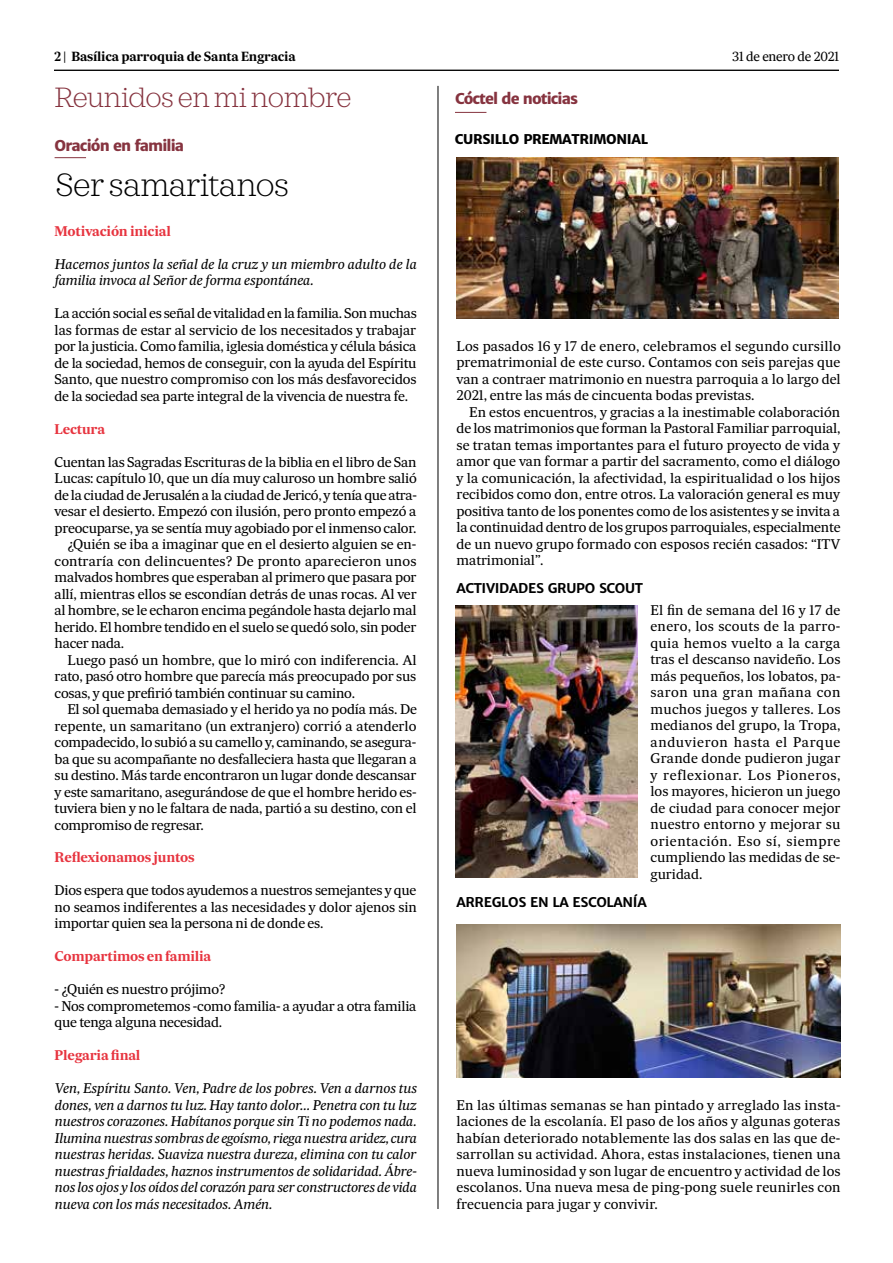
<style>
.page{position:relative;width:893px;height:1263px;background:#fff}
.page>*{position:absolute;margin:0;border:0;box-sizing:border-box;transform-origin:0 0}
.t1{font:200 33px "Sagona";letter-spacing:-.025em;color:#000}
.t2{font:200 28.5px "Sagona";letter-spacing:-.025em;color:#86333f}
.t3{font:800 15px "Merriweather Sans";letter-spacing:-.06em;color:#86333f}
.t4{font:13.5px/16.5px "Sueca Tx";letter-spacing:-.02em;color:#000;text-align:justify}
.t5{font:italic 13.5px/16.5px "Sueca Tx";letter-spacing:-.02em;color:#000}
.t6{font:13.5px "Sueca Tx";color:#000}
.t7{font:700 13.5px "Sueca Tx";letter-spacing:-.02em;color:#e7343f}
.t8{font:13.5px "Sueca Tx";letter-spacing:.01em;color:#000}
.t9{font:700 13.5px "Merriweather Sans";letter-spacing:-.025em;color:#000}
.t10{font:800 13.5px "Merriweather Sans";letter-spacing:-.025em;color:#000}
.t11{font:700 12.75px "Sueca Tx";letter-spacing:-.02em;color:#000}
.t12{font:12.75px "Sueca Tx";letter-spacing:-.02em;color:#000}
</style>
<div class="page">
<hr style="left:438px;top:86px;width:1px;height:1123px;background:#000">
<hr style="left:55px;top:157px;width:31px;height:1px;background:#86333f">
<hr style="left:54px;top:70px;width:785px;height:1px;background:#000">
<img style="left:456px;top:158px;width:383px;height:160px">
<hr style="left:455px;top:112px;width:31px;height:1px;background:#86333f">
<img style="left:456px;top:606px;width:182px;height:271px">
<img style="left:456px;top:924px;width:384px;height:153px">
<p class="t11" style="left:54px;top:49px;width:243px">2 | Basílica parroquia de Santa Engracia</p>
<p class="t12" style="left:732px;top:49px;width:108px">31 de enero de 2021</p>
<p class="t3" style="left:455px;top:89px;width:125px">Cóctel de noticias</p>
<h2 class="t2" style="left:55px;top:80px;width:299px">Reunidos en mi nombre</h2>
<p class="t3" style="left:55px;top:136px;width:131px">Oración en familia</p>
<p class="t10" style="left:455px;top:130px;width:195px">CURSILLO PREMATRIMONIAL</p>
<h1 class="t1" style="left:55px;top:165px;width:236px">Ser samaritanos</h1>
<p class="t7" style="left:55px;top:222px;width:118px">Motivación inicial</p>
<p class="t5" style="left:55px;top:255px;width:364px">Hacemos juntos la señal de la cruz y un miembro adulto de la familia invoca al Señor de forma espontánea.</p>
<p class="t4" style="left:55px;top:305px;width:364px">La acción social es señal de vitalidad en la familia. Son muchas las formas de estar al servicio de los necesitados y trabajar por la justicia. Como familia, iglesia doméstica y célula básica de la sociedad, hemos de conseguir, con la ayuda del Espíritu Santo, que nuestro compromiso con los más desfavorecidos de la sociedad sea parte integral de la vivencia de nuestra fe.</p>
<p class="t7" style="left:55px;top:420px;width:52px">Lectura</p>
<p class="t4" style="left:55px;top:453px;width:363px">Cuentan las Sagradas Escrituras de la biblia en el libro de San</p>
<p class="t4" style="left:55px;top:470px;width:364px">Lucas: capítulo 10, que un día muy caluroso un hombre salió</p>
<p class="t4" style="left:55px;top:486px;width:364px">de la ciudad de Jerusalén a la ciudad de Jericó, y tenía que atra-</p>
<p class="t4" style="left:55px;top:503px;width:363px">vesar el desierto. Empezó con ilusión, pero pronto empezó a</p>
<p class="t4" style="left:55px;top:519px;width:363px">preocuparse, ya se sentía muy agobiado por el inmenso calor.</p>
<p class="t4" style="left:67px;top:536px;width:351px">¿Quién se iba a imaginar que en el desierto alguien se en-</p>
<p class="t8" style="left:55px;top:552px;width:363px">contraría con delincuentes? De pronto aparecieron unos</p>
<p class="t4" style="left:55px;top:569px;width:363px">malvados hombres que esperaban al primero que pasara por</p>
<p class="t4" style="left:55px;top:585px;width:364px">allí, mientras ellos se escondían detrás de unas rocas. Al ver</p>
<p class="t4" style="left:55px;top:602px;width:363px">al hombre, se le echaron encima pegándole hasta dejarlo mal</p>
<p class="t4" style="left:55px;top:618px;width:363px">herido. El hombre tendido en el suelo se quedó solo, sin poder</p>
<p class="t4" style="left:55px;top:635px;width:71px">hacer nada.</p>
<p class="t6" style="left:67px;top:651px;width:351px">Luego pasó un hombre, que lo miró con indiferencia. Al</p>
<p class="t4" style="left:55px;top:668px;width:363px">rato, pasó otro hombre que parecía más preocupado por sus</p>
<p class="t4" style="left:55px;top:684px;width:302px">cosas, y que prefirió también continuar su camino.</p>
<p class="t4" style="left:67px;top:701px;width:351px">El sol quemaba demasiado y el herido ya no podía más. De</p>
<p class="t6" style="left:55px;top:717px;width:363px">repente, un samaritano (un extranjero) corrió a atenderlo</p>
<p class="t4" style="left:55px;top:734px;width:363px">compadecido, lo subió a su camello y, caminando, se asegura-</p>
<p class="t4" style="left:55px;top:750px;width:364px">ba que su acompañante no desfalleciera hasta que llegaran a</p>
<p class="t4" style="left:55px;top:767px;width:363px">su destino. Más tarde encontraron un lugar donde descansar</p>
<p class="t4" style="left:55px;top:783px;width:363px">y este samaritano, asegurándose de que el hombre herido es-</p>
<p class="t4" style="left:55px;top:800px;width:363px">tuviera bien y no le faltara de nada, partió a su destino, con el</p>
<p class="t4" style="left:55px;top:816px;width:151px">compromiso de regresar.</p>
<p class="t7" style="left:55px;top:849px;width:142px">Reflexionamos juntos</p>
<p class="t4" style="left:55px;top:882px;width:364px">Dios espera que todos ayudemos a nuestros semejantes y que no seamos indiferentes a las necesidades y dolor ajenos sin importar quien sea la persona ni de donde es.</p>
<p class="t7" style="left:55px;top:948px;width:158px">Compartimos en familia</p>
<p class="t4" style="left:55px;top:981px;width:172px">- ¿Quién es nuestro prójimo?</p>
<p class="t4" style="left:55px;top:998px;width:363px">- Nos comprometemos -como familia- a ayudar a otra familia que tenga alguna necesidad.</p>
<p class="t7" style="left:55px;top:1047px;width:87px">Plegaria final</p>
<p class="t5" style="left:55px;top:1080px;width:364px;text-align:justify">Ven, Espíritu Santo. Ven, Padre de los pobres. Ven a darnos tus dones, ven a darnos tu luz. Hay tanto dolor… Penetra con tu luz nuestros corazones. Habítanos porque sin Ti no podemos nada.<br>Ilumina nuestras sombras de egoísmo, riega nuestra aridez, cura nuestras heridas. Suaviza nuestra dureza, elimina con tu calor nuestras frialdades, haznos instrumentos de solidaridad. Ábre&shy;nos los ojos y los oídos del corazón para ser constructores de vida nueva con los más necesitados. Amén.</p>
<p class="t4" style="left:456px;top:338px;width:386px">Los pasados 16 y 17 de enero, celebramos el segundo cursillo prematrimonial de este curso. Contamos con seis parejas que van a contraer matrimonio en nuestra parroquia a lo largo del 2021, entre las más de cincuenta bodas previstas.</p>
<p class="t4" style="left:456px;top:404px;width:386px;text-indent:13px">En estos encuentros, y gracias a la inestimable colaboración de los matrimonios que forman la Pastoral Familiar parroquial, se tratan temas importantes para el futuro proyecto de vida y amor que van formar a partir del sacramento, como el diálogo y la comunicación, la afectividad, la espiritualidad o los hijos recibidos como don, entre otros. La valoración general es muy positiva tanto de los ponentes como de los asistentes y se invita a la continuidad dentro de los grupos parroquiales, especialmente de un nuevo grupo formado con esposos recién casados: “ITV matrimonial”.</p>
<p class="t9" style="left:456px;top:580px;width:188px">ACTIVIDADES GRUPO SCOUT</p>
<p class="t4" style="left:650px;top:602px;width:192px">El fin de semana del 16 y 17 de enero, los scouts de la parro&shy;quia hemos vuelto a la carga tras el descanso navideño. Los más pequeños, los lobatos, pa&shy;saron una gran mañana con muchos juegos y talleres. Los medianos del grupo, la Tropa, anduvieron hasta el Parque Grande donde pudieron jugar y reflexionar. Los Pioneros, los mayores, hicieron un juego de ciudad para conocer mejor nuestro entorno y mejorar su orientación. Eso sí, siempre cumpliendo las medidas de se&shy;guridad.</p>
<p class="t9" style="left:456px;top:893px;width:192px">ARREGLOS EN LA ESCOLANÍA</p>
<p class="t4" style="left:456px;top:1097px;width:386px">En las últimas semanas se han pintado y arreglado las insta&shy;laciones de la escolanía. El paso de los años y algunas goteras habían deteriorado notablemente las dos salas en las que de&shy;sarrollan su actividad. Ahora, estas instalaciones, tienen una nueva luminosidad y son lugar de encuentro y actividad de los escolanos. Una nueva mesa de ping-pong suele reunirles con frecuencia para jugar y convivir.</p>
</div>
